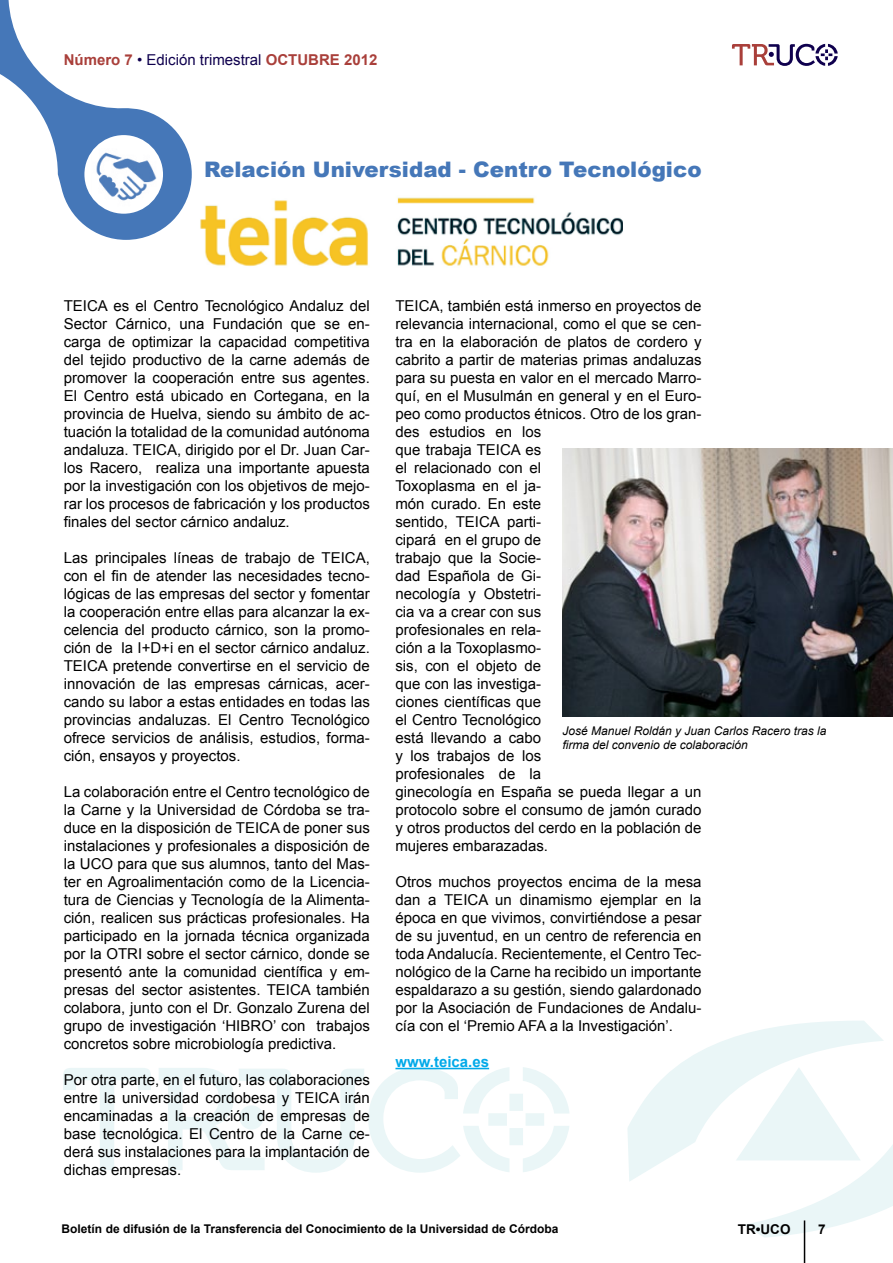
<style>
.page{position:relative;width:893px;height:1263px;background:#fff}
.page>*{position:absolute;margin:0;border:0;box-sizing:border-box;transform-origin:0 0}
.t1{font:900 21.45px "Arial";color:#4577b8}
.t2{font:15px/18px "Arial";color:#000;text-align:justify}
.t3{font:700 15px "Arial";color:#a93f3a}
.t4{font:700 15px "Arial";color:#00a9e9}
.t5{font:700 13.5px "Arial";color:#000}
.t6{font:700 12px "Arial";color:#000}
.t7{font:italic 12px/14.4px "Arial";color:#000}
.s1{font-weight:400;color:#0f004e}
</style>
<div class="page">
<svg style="left:63px;top:1021px;width:830px;height:216px"></svg>
<hr style="left:804px;top:1220px;width:1px;height:43px;background:#000">
<svg style="left:0;top:0;width:192px;height:240px"></svg>
<hr style="left:395px;top:1068px;width:94px;height:1px;background:#00a9e9">
<svg style="left:732px;top:44px;width:106px;height:22px"></svg>
<img style="left:562px;top:449px;width:331px;height:267px">
<img style="left:200px;top:197px;width:423px;height:69px">
<p class="t3" style="left:64px;top:50px;width:315px">Número 7 <span class="s1">• Edición trimestral</span> OCTUBRE 2012</p>
<h1 class="t1" style="left:204px;top:157px;width:499px">Relación Universidad - Centro Tecnológico</h1>
<p class="t2" style="left:64px;top:297px;width:308px">TEICA es el Centro Tecnológico Andaluz del Sector Cárnico, una Fundación que se en&shy;carga de optimizar la capacidad competitiva del tejido productivo de la carne además de promover la cooperación entre sus agentes.<br>El Centro está ubicado en Cortegana, en la provincia de Huelva, siendo su ámbito de ac&shy;tuación la totalidad de la comunidad autónoma andaluza. TEICA, dirigido por el Dr. Juan Car&shy;los Racero, realiza una importante apuesta por la investigación con los objetivos de mejo&shy;rar los procesos de fabricación y los productos finales del sector cárnico andaluz.</p>
<p class="t2" style="left:64px;top:549px;width:308px">Las principales líneas de trabajo de TEICA, con el fin de atender las necesidades tecno&shy;lógicas de las empresas del sector y fomentar la cooperación entre ellas para alcanzar la ex&shy;celencia del producto cárnico, son la promo&shy;ción de la I+D+i en el sector cárnico andaluz.<br>TEICA pretende convertirse en el servicio de innovación de las empresas cárnicas, acer&shy;cando su labor a estas entidades en todas las provincias andaluzas. El Centro Tecnológico ofrece servicios de análisis, estudios, forma&shy;ción, ensayos y proyectos.</p>
<p class="t2" style="left:64px;top:783px;width:308px">La colaboración entre el Centro tecnológico de la Carne y la Universidad de Córdoba se tra&shy;duce en la disposición de TEICA de poner sus instalaciones y profesionales a disposición de la UCO para que sus alumnos, tanto del Mas&shy;ter en Agroalimentación como de la Licencia&shy;tura de Ciencias y Tecnología de la Alimenta&shy;ción, realicen sus prácticas profesionales. Ha participado en la jornada técnica organizada por la OTRI sobre el sector cárnico, donde se presentó ante la comunidad científica y em&shy;presas del sector asistentes. TEICA también colabora, junto con el Dr. Gonzalo Zurena del grupo de investigación ‘HIBRO’ con trabajos concretos sobre microbiología predictiva.</p>
<p class="t2" style="left:64px;top:1071px;width:308px">Por otra parte, en el futuro, las colaboraciones entre la universidad cordobesa y TEICA irán encaminadas a la creación de empresas de base tecnológica. El Centro de la Carne ce&shy;derá sus instalaciones para la implantación de dichas empresas.</p>
<p class="t2" style="left:395px;top:297px;width:308px;text-align:left">TEICA, también está inmerso en proyectos de relevancia internacional, como el que se cen&shy;tra en la elaboración de platos de cordero y cabrito a partir de materias primas andaluzas para su puesta en valor en el mercado Marro&shy;quí, en el Musulmán en general y en el Euro&shy;peo como productos étnicos. Otro de los gran&shy;des estudios en los<br>que trabaja TEICA es<br>el relacionado con el<br>Toxoplasma en el ja-<br>món curado. En este<br>sentido, TEICA parti-<br>cipará en el grupo de<br>trabajo que la Socie-<br>dad Española de Gi-<br>necología y Obstetri-<br>cia va a crear con sus<br>profesionales en rela-<br>ción a la Toxoplasmo-<br>sis, con el objeto de<br>que con las investiga-<br>ciones científicas que<br>el Centro Tecnológico<br>está llevando a cabo<br>y los trabajos de los<br>profesionales de la<br>ginecología en España se pueda llegar a un protocolo sobre el consumo de jamón curado y otros productos del cerdo en la población de mujeres embarazadas.</p>
<p class="t2" style="left:395px;top:873px;width:308px">Otros muchos proyectos encima de la mesa dan a TEICA un dinamismo ejemplar en la época en que vivimos, convirtiéndose a pesar de su juventud, en un centro de referencia en toda Andalucía. Recientemente, el Centro Tec&shy;nológico de la Carne ha recibido un importante espaldarazo a su gestión, siendo galardonado por la Asociación de Fundaciones de Andalu&shy;cía con el ‘Premio AFA a la Investigación’.</p>
<p class="t4" style="left:395px;top:1052px;width:95px">www.teica.es</p>
<p class="t7" style="left:562px;top:724px;width:266px">José Manuel Roldán y Juan Carlos Racero tras la firma del convenio de colaboración</p>
<p class="t6" style="left:62px;top:1220px;width:498px">Boletín de difusión de la Transferencia del Conocimiento de la Universidad de Córdoba</p>
<p class="t5" style="left:738px;top:1220px;width:54px">TR•UCO</p>
<p class="t5" style="left:818px;top:1220px;width:9px">7</p>
</div>
